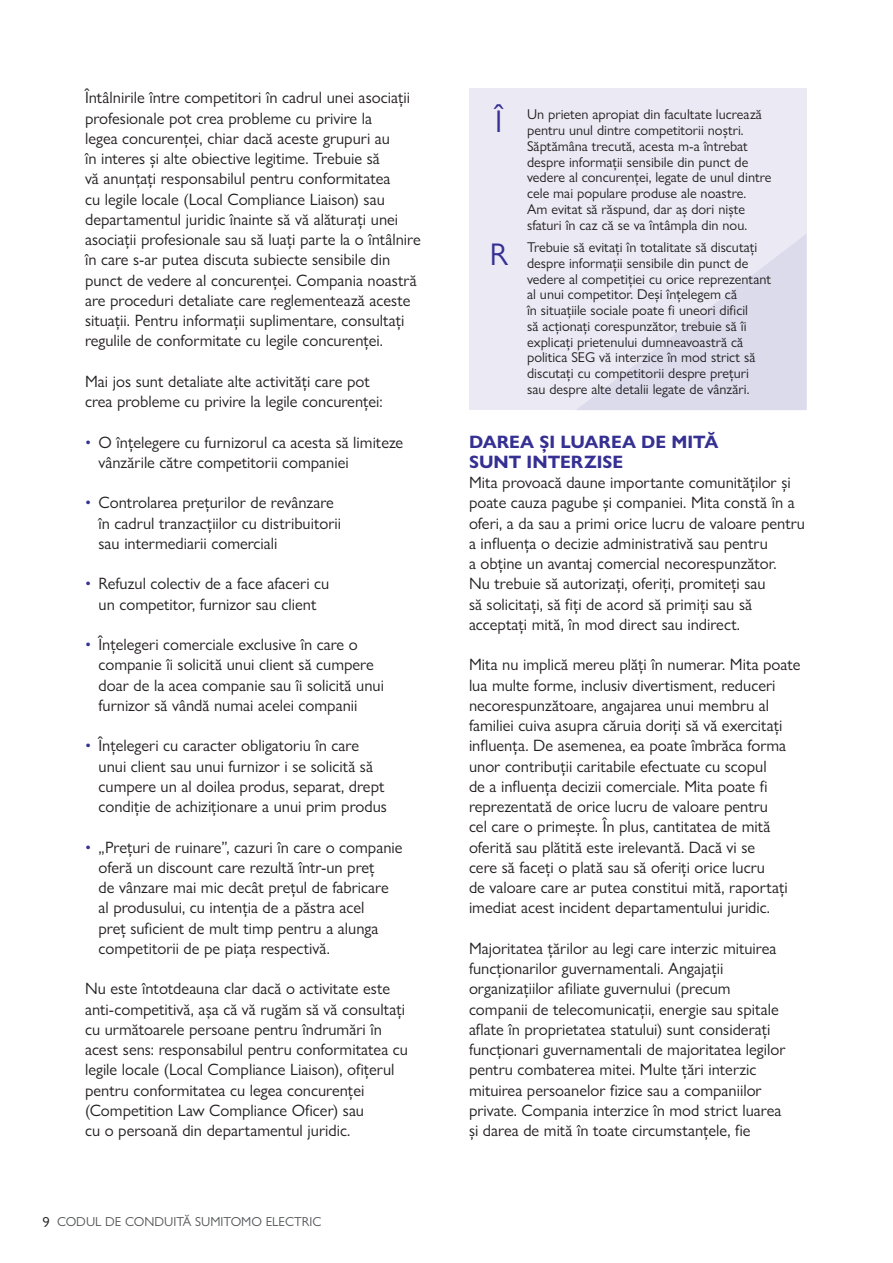
<style>
.page{position:relative;width:893px;height:1263px;background:#fff}
.page>*{position:absolute;margin:0;border:0;box-sizing:border-box;transform-origin:0 0}
.BLUE_HEADS{font:700 18px/20.2px "Gill Sans Nova";color:#353092}
.BODY{font:16.5px/20.2px "Gill Sans Nova";color:#231f20}
.t1{font:14.25px/15.8px "Gill Sans Nova";color:#231f20}
.t2{font:13.05px "Gill Sans Nova";color:#57585a}
.s1{color:#353092}
.s2{font-size:14.55px;color:#231f20}
.s3{font-size:31.5px;color:#353092}
</style>
<div class="page">
<div style="left:469px;top:88px;width:337px;height:322px;background:#ebeaf4"></div>
<svg style="left:577px;top:235px;width:229px;height:175px"></svg>
<p class="BODY" style="left:85px;top:87px;width:337px">Întâlnirile între competitori în cadrul unei asociații profesionale pot crea probleme cu privire la<br>legea concurenței, chiar dacă aceste grupuri au<br>în interes și alte obiective legitime. Trebuie să<br>vă anunțați responsabilul pentru conformitatea<br>cu legile locale (Local Compliance Liaison) sau departamentul juridic înainte să vă alăturați unei asociații profesionale sau să luați parte la o întâlnire în care s-ar putea discuta subiecte sensibile din punct de vedere al concurenței. Compania noastră are proceduri detaliate care reglementează aceste situații. Pentru informații suplimentare, consultați regulile de conformitate cu legile concurenței.</p>
<p class="BODY" style="left:85px;top:371px;width:299px">Mai jos sunt detaliate alte activități care pot crea probleme cu privire la legile concurenței:</p>
<p class="BODY" style="left:99px;top:432px;width:306px;text-indent:-14px"><span class="s1">•</span> O înțelegere cu furnizorul ca acesta să limiteze vânzările către competitorii companiei</p>
<p class="BODY" style="left:99px;top:492px;width:244px;text-indent:-14px"><span class="s1">•</span> Controlarea prețurilor de revânzare în cadrul tranzacțiilor cu distribuitorii sau intermediarii comerciali</p>
<p class="BODY" style="left:85px;top:573px;width:246px;text-align:center"><span class="s1">•</span> Refuzul colectiv de a face afaceri cu un competitor, furnizor sau client</p>
<p class="BODY" style="left:99px;top:634px;width:287px;text-indent:-14px"><span class="s1">•</span> Înțelegeri comerciale exclusive în care o companie îi solicită unui client să cumpere doar de la acea companie sau îi solicită unui furnizor să vândă numai acelei companii</p>
<p class="BODY" style="left:99px;top:735px;width:290px;text-indent:-14px"><span class="s1">•</span> Înțelegeri cu caracter obligatoriu în care unui client sau unui furnizor i se solicită să cumpere un al doilea produs, separat, drept condiție de achiziționare a unui prim produs</p>
<p class="BODY" style="left:99px;top:837px;width:305px;text-indent:-14px"><span class="s1">•</span> „Prețuri de ruinare”, cazuri în care o companie oferă un discount care rezultă într-un preț<br>de vânzare mai mic decât prețul de fabricare al produsului, cu intenția de a păstra acel<br>preț suficient de mult timp pentru a alunga competitorii de pe piața respectivă.</p>
<p class="BODY" style="left:85px;top:978px;width:324px">Nu este întotdeauna clar dacă o activitate este anti-competitivă, așa că vă rugăm să vă consultați cu următoarele persoane pentru îndrumări în acest sens: responsabilul pentru conformitatea cu legile locale (Local Compliance Liaison), ofițerul pentru conformitatea cu legea concurenței (Competition Law Compliance Oficer) sau<br>cu o persoană din departamentul juridic.</p>
<p class="t2" style="left:43px;top:1214px;width:281px"><span class="s2">9</span> CODUL DE CONDUITĂ SUMITOMO ELECTRIC</p>
<p class="t1" style="left:527px;top:107px;width:246px;text-indent:-32px"><span class="s3">Î</span> Un prieten apropiat din facultate lucrează pentru unul dintre competitorii noștri.<br>Săptămâna trecută, acesta m-a întrebat despre informații sensibile din punct de vedere al concurenței, legate de unul dintre cele mai populare produse ale noastre.<br>Am evitat să răspund, dar aș dori niște sfaturi în caz că se va întâmpla din nou.</p>
<p class="t1" style="left:527px;top:239px;width:245px;text-indent:-37px"><span class="s3">R</span> Trebuie să evitați în totalitate să discutați despre informații sensibile din punct de vedere al competiției cu orice reprezentant al unui competitor. Deși înțelegem că<br>în situațiile sociale poate fi uneori dificil<br>să acționați corespunzător, trebuie să îi explicați prietenului dumneavoastră că politica SEG vă interzice în mod strict să discutați cu competitorii despre prețuri<br>sau despre alte detalii legate de vânzări.</p>
<p class="BLUE_HEADS" style="left:469px;top:431px;width:251px">DAREA ȘI LUAREA DE MITĂ<br>SUNT INTERZISE</p>
<p class="BODY" style="left:469px;top:472px;width:338px">Mita provoacă daune importante comunităților și poate cauza pagube și companiei. Mita constă în a oferi, a da sau a primi orice lucru de valoare pentru a influența o decizie administrativă sau pentru<br>a obține un avantaj comercial necorespunzător.<br>Nu trebuie să autorizați, oferiți, promiteți sau<br>să solicitați, să fiți de acord să primiți sau să acceptați mită, în mod direct sau indirect.</p>
<p class="BODY" style="left:469px;top:654px;width:333px">Mita nu implică mereu plăți în numerar. Mita poate lua multe forme, inclusiv divertisment, reduceri necorespunzătoare, angajarea unui membru al familiei cuiva asupra căruia doriți să vă exercitați influența. De asemenea, ea poate îmbrăca forma unor contribuții caritabile efectuate cu scopul<br>de a influența decizii comerciale. Mita poate fi reprezentată de orice lucru de valoare pentru<br>cel care o primește. În plus, cantitatea de mită oferită sau plătită este irelevantă. Dacă vi se<br>cere să faceți o plată sau să oferiți orice lucru<br>de valoare care ar putea constitui mită, raportați imediat acest incident departamentului juridic.</p>
<p class="BODY" style="left:469px;top:938px;width:318px">Majoritatea țărilor au legi care interzic mituirea funcționarilor guvernamentali. Angajații organizațiilor afiliate guvernului (precum companii de telecomunicații, energie sau spitale aflate în proprietatea statului) sunt considerați funcționari guvernamentali de majoritatea legilor pentru combaterea mitei. Multe țări interzic mituirea persoanelor fizice sau a companiilor private. Compania interzice în mod strict luarea și darea de mită în toate circumstanțele, fie</p>
</div>
